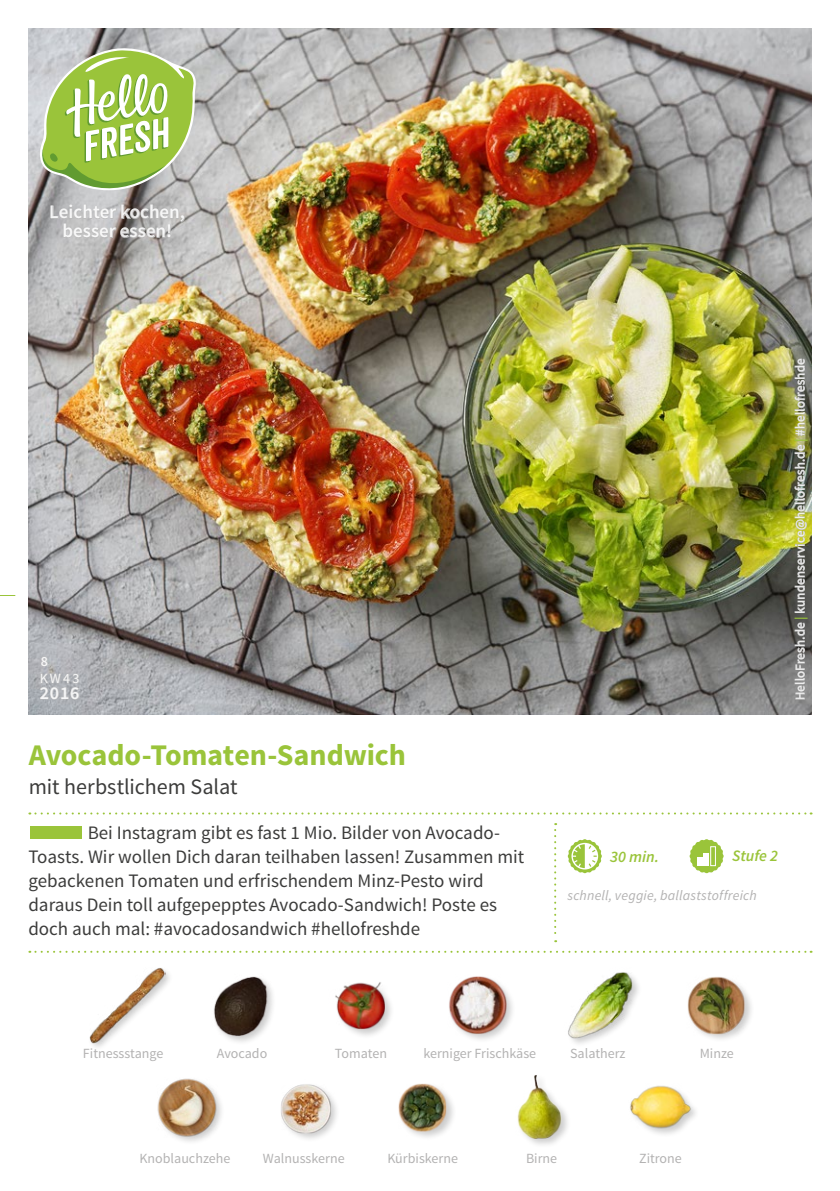
<style>
.page{position:relative;width:840px;height:1191px;background:#fff}
.page>*{position:absolute;margin:0;border:0;box-sizing:border-box;transform-origin:0 0}
.FRONT_Recipe_Title{font:700 30px "Source Sans Pro";letter-spacing:-.005em;color:#9ac43a}
.FRONT_Recipe_Subtitl{font:22px "Source Sans Pro";letter-spacing:-.005em;color:#3c3c3b}
.FRONT___BACK_Running{font:19px/24px "Source Sans Pro";color:#3c3c3b}
.t1{font:600 19px/19px "Source Sans Pro";color:#fff;text-align:center}
.t2{font:600 18px "Source Sans Pro";color:#fff}
.FRONT_Icons{font:italic 600 17px "Source Sans Pro";color:#9ac43a}
.FRONT_Icons-2{font:italic 600 16px "Source Sans Pro";color:#9ac43a}
.FRONT_ingredients{font:14px "Source Sans Pro";color:#b3b2b2}
.BACK_Table_Header_LE{font:italic 14px "Source Sans Pro";letter-spacing:.015em;color:#b3b2b2}
.t3{font:14px "Source Sans Pro";color:#fff}
.t4{font:600 14px "Source Sans Pro";color:#fff}
.t5{font:13px "Source Sans Pro";letter-spacing:.02em;color:#fff}
.s1{font-weight:700;color:#9ac43a}
</style>
<div class="page">
<img style="left:28px;top:28px;width:783px;height:686px">
<svg style="left:29px;top:950px;width:782px;height:2px"></svg>
<svg style="left:0;top:595px;width:15px;height:1px"></svg>
<svg style="left:793px;top:622px;width:12px;height:78px"></svg>
<svg style="left:793px;top:444px;width:13px;height:169px;background:#87896d"></svg>
<svg style="left:793px;top:358px;width:12px;height:78px"></svg>
<img style="left:281px;top:1084px;width:56px;height:55px">
<img style="left:449px;top:976px;width:64px;height:64px">
<img style="left:335px;top:982px;width:56px;height:54px">
<img style="left:398px;top:1083px;width:55px;height:54px">
<div style="left:516px;top:1073px;width:55px;height:75px;background:#000;opacity:.2"></div>
<img style="left:516px;top:1074px;width:55px;height:64px">
<div style="left:212px;top:975px;width:65px;height:71px;background:#000;opacity:.2"></div>
<img style="left:212px;top:975px;width:62px;height:63px">
<div style="left:88px;top:966px;width:85px;height:86px;background:#000;opacity:.2"></div>
<img style="left:89px;top:967px;width:76px;height:76px">
<img style="left:687px;top:976px;width:64px;height:63px">
<div style="left:628px;top:1084px;width:71px;height:54px;background:#000;opacity:.2"></div>
<img style="left:628px;top:1084px;width:64px;height:54px">
<img style="left:157px;top:1078px;width:65px;height:64px">
<img style="left:568px;top:972px;width:71px;height:71px">
<svg style="left:688px;top:628px;width:71px;height:71px;background:#727270"></svg>
<div style="left:37px;top:341px;width:64px;height:44px;background:#000;opacity:.75"></div>
<svg style="left:29px;top:812px;width:782px;height:130px"></svg>
<div style="left:37px;top:795px;width:64px;height:44px;background:#000;opacity:.75"></div>
<svg style="left:36px;top:48px;width:160px;height:204px;background:#b0c18c"></svg>
<svg style="left:39px;top:655px;width:41px;height:45px;background:#b2b3b7"></svg>
<p class="t1" style="left:50px;top:203px;width:137px">Leichter kochen, besser essen!</p>
<p class="t4" style="left:41px;top:652px;width:9px">8</p>
<p class="t3" style="left:40px;top:669px;width:41px">KW43</p>
<p class="t2" style="left:40px;top:681px;width:41px">2016</p>
<p class="FRONT_Recipe_Title" style="left:29px;top:736px;width:378px">Avocado-Tomaten-Sandwich</p>
<p class="FRONT_Recipe_Subtitl" style="left:29px;top:773px;width:210px">mit herbstlichem Salat</p>
<p class="FRONT___BACK_Running" style="left:28px;top:820px;width:497px;text-indent:59px">Bei Instagram gibt es fast 1 Mio. Bilder von Avocado-Toasts. Wir wollen Dich daran teilhaben lassen! Zusammen mit gebackenen Tomaten und erfrischendem Minz-Pesto wird daraus Dein toll aufgepepptes Avocado-Sandwich! Poste es doch auch mal: #avocadosandwich #hellofreshde</p>
<p class="t5" style="left:791px;top:700px;width:343px;rotate:-90deg">HelloFresh.de <span class="s1">|</span> kundenservice@hellofresh.de <span class="s1">|</span> #hellofreshde</p>
<p class="FRONT_Icons-2" style="left:609px;top:847px;width:50px">30 min.</p>
<p class="FRONT_Icons-2" style="left:731px;top:846px;width:47px">Stufe 2</p>
<p class="FRONT_Icons" style="left:609px;top:849px;width:53px">35 min.</p>
<p class="FRONT_Icons" style="left:731px;top:849px;width:50px">Stufe 2</p>
<p class="BACK_Table_Header_LE" style="left:567px;top:886px;width:190px">schnell, veggie, ballaststoffreich</p>
<p class="FRONT_ingredients" style="left:217px;top:1044px;width:52px">Avocado</p>
<p class="FRONT_ingredients" style="left:335px;top:1044px;width:54px">Tomaten</p>
<p class="FRONT_ingredients" style="left:423px;top:1044px;width:114px">kerniger Frischkäse</p>
<p class="FRONT_ingredients" style="left:570px;top:1044px;width:57px">Salatherz</p>
<p class="FRONT_ingredients" style="left:83px;top:1044px;width:82px">Fitnessstange</p>
<p class="FRONT_ingredients" style="left:699px;top:1044px;width:36px">Minze</p>
<p class="FRONT_ingredients" style="left:139px;top:1149px;width:92px">Knoblauchzehe</p>
<p class="FRONT_ingredients" style="left:638px;top:1149px;width:44px">Zitrone</p>
<p class="FRONT_ingredients" style="left:263px;top:1149px;width:83px">Walnusskerne</p>
<p class="FRONT_ingredients" style="left:387px;top:1149px;width:72px">Kürbiskerne</p>
<p class="FRONT_ingredients" style="left:525px;top:1149px;width:33px">Birne</p>
</div>
